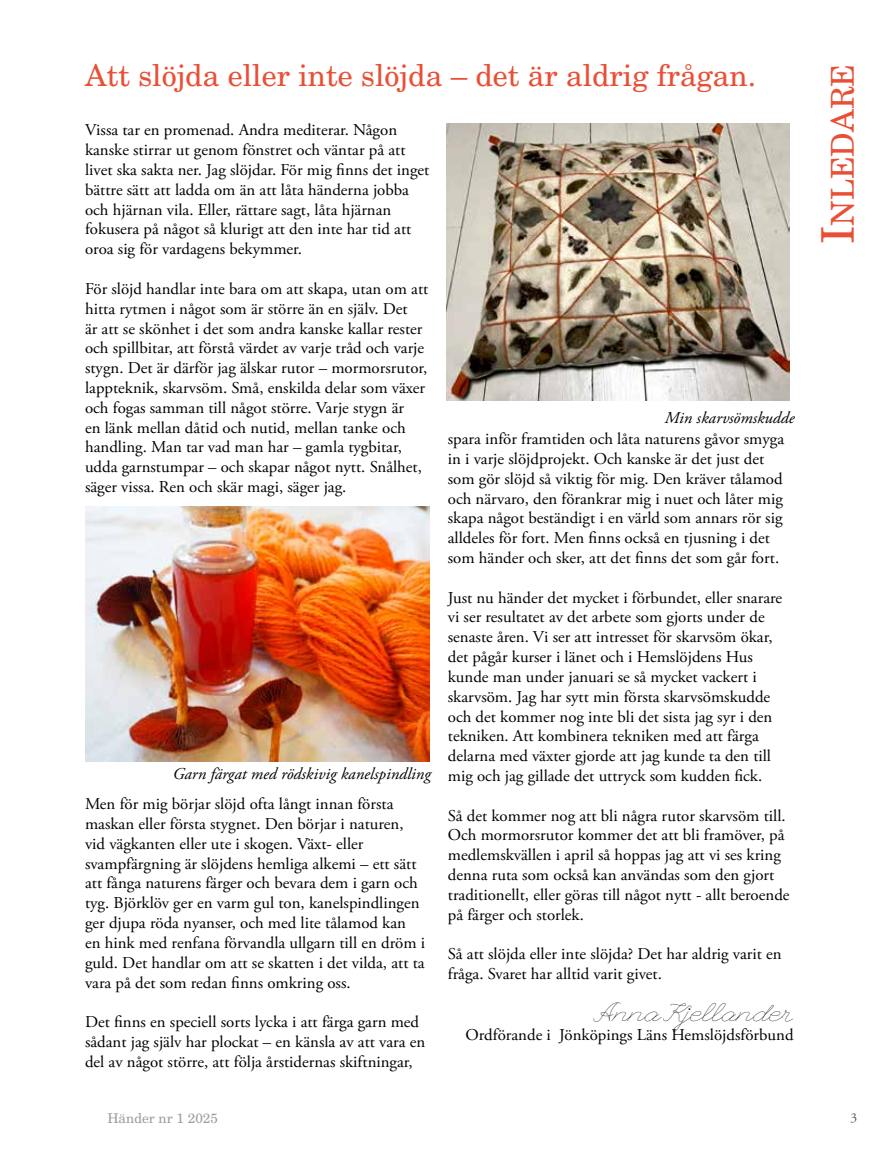
<style>
.page{position:relative;width:893px;height:1149px;background:#fff}
.page>*{position:absolute;margin:0;border:0;box-sizing:border-box;transform-origin:0 0}
.t1{font:31.5px "New Century Schlbk LT Std";color:#e94f35}
.t2{font:30px "New Century Schlbk LT Std";color:#e94f35}
.t3{font:18px "League Script Thin League Script";color:#000}
.t4{font:16.5px/19.8px "Adobe Garamond Pro";color:#000}
.t5{font:italic 16.5px "Adobe Garamond Pro";color:#000}
.t6{font:13.5px "New Century Schlbk LT Std";color:#9d9d9c}
.t7{font:13.5px "Adobe Garamond Pro";color:#575756}
.s1{font-size:45px}
</style>
<div class="page">
<img style="left:447px;top:123px;width:343px;height:277px">
<img style="left:85px;top:506px;width:344px;height:254px">
<h2 class="t2" style="left:85px;top:57px;width:673px">Att slöjda eller inte slöjda – det är aldrig frågan.</h2>
<p class="t4" style="left:85px;top:121px;width:346px">Vissa tar en promenad. Andra mediterar. Någon kanske stirrar ut genom fönstret och väntar på att livet ska sakta ner. Jag slöjdar. För mig finns det inget bättre sätt att ladda om än att låta händerna jobba och hjärnan vila. Eller, rättare sagt, låta hjärnan fokusera på något så klurigt att den inte har tid att oroa sig för vardagens bekymmer.</p>
<p class="t4" style="left:85px;top:279px;width:345px">För slöjd handlar inte bara om att skapa, utan om att hitta rytmen i något som är större än en själv. Det<br>är att se skönhet i det som andra kanske kallar rester och spillbitar, att förstå värdet av varje tråd och varje stygn. Det är därför jag älskar rutor – mormorsrutor, lappteknik, skarvsöm. Små, enskilda delar som växer och fogas samman till något större. Varje stygn är<br>en länk mellan dåtid och nutid, mellan tanke och handling. Man tar vad man har – gamla tygbitar, udda garnstumpar – och skapar något nytt. Snålhet, säger vissa. Ren och skär magi, säger jag.</p>
<p class="t5" style="left:173px;top:763px;width:259px">Garn färgat med rödskivig kanelspindling</p>
<p class="t4" style="left:85px;top:794px;width:342px">Men för mig börjar slöjd ofta långt innan första maskan eller första stygnet. Den börjar i naturen, vid vägkanten eller ute i skogen. Växt- eller svampfärgning är slöjdens hemliga alkemi – ett sätt att fånga naturens färger och bevara dem i garn och tyg. Björklöv ger en varm gul ton, kanelspindlingen ger djupa röda nyanser, och med lite tålamod kan en hink med renfana förvandla ullgarn till en dröm i guld. Det handlar om att se skatten i det vilda, att ta vara på det som redan finns omkring oss.</p>
<p class="t4" style="left:85px;top:1012px;width:342px">Det finns en speciell sorts lycka i att färga garn med sådant jag själv har plockat – en känsla av att vara en del av något större, att följa årstidernas skiftningar,</p>
<p class="t5" style="left:665px;top:407px;width:131px">Min skarvsömskudde</p>
<p class="t4" style="left:448px;top:429px;width:338px">spara inför framtiden och låta naturens gåvor smyga in i varje slöjdprojekt. Och kanske är det just det som gör slöjd så viktig för mig. Den kräver tålamod och närvaro, den förankrar mig i nuet och låter mig skapa något beständigt i en värld som annars rör sig alldeles för fort. Men finns också en tjusning i det som händer och sker, att det finns det som går fort.</p>
<p class="t4" style="left:448px;top:588px;width:336px">Just nu händer det mycket i förbundet, eller snarare vi ser resultatet av det arbete som gjorts under de senaste åren. Vi ser att intresset för skarvsöm ökar, det pågår kurser i länet och i Hemslöjdens Hus kunde man under januari se så mycket vackert i skarvsöm. Jag har sytt min första skarvsömskudde och det kommer nog inte bli det sista jag syr i den tekniken. Att kombinera tekniken med att färga delarna med växter gjorde att jag kunde ta den till mig och jag gillade det uttryck som kudden fick.</p>
<p class="t4" style="left:448px;top:805px;width:343px">Så det kommer nog att bli några rutor skarvsöm till.<br>Och mormorsrutor kommer det att bli framöver, på medlemskvällen i april så hoppas jag att vi ses kring denna ruta som också kan användas som den gjort traditionellt, eller göras till något nytt - allt beroende på färger och storlek.</p>
<p class="t4" style="left:448px;top:944px;width:335px">Så att slöjda eller inte slöjda? Det har aldrig varit en fråga. Svaret har alltid varit givet.</p>
<p class="t3" style="left:593px;top:1003px;width:202px">Anna Kjellander</p>
<p class="t4" style="left:466px;top:1025px;width:329px">Ordförande i Jönköpings Läns Hemslöjdsförbund</p>
<h1 class="t1" style="left:823px;top:244px;width:182px;rotate:-90deg"><span class="s1">I</span>nledare</h1>
<p class="t6" style="left:107px;top:1109px;width:112px">Händer nr 1 2025</p>
<p class="t7" style="left:850px;top:1108px;width:8px">3</p>
</div>
